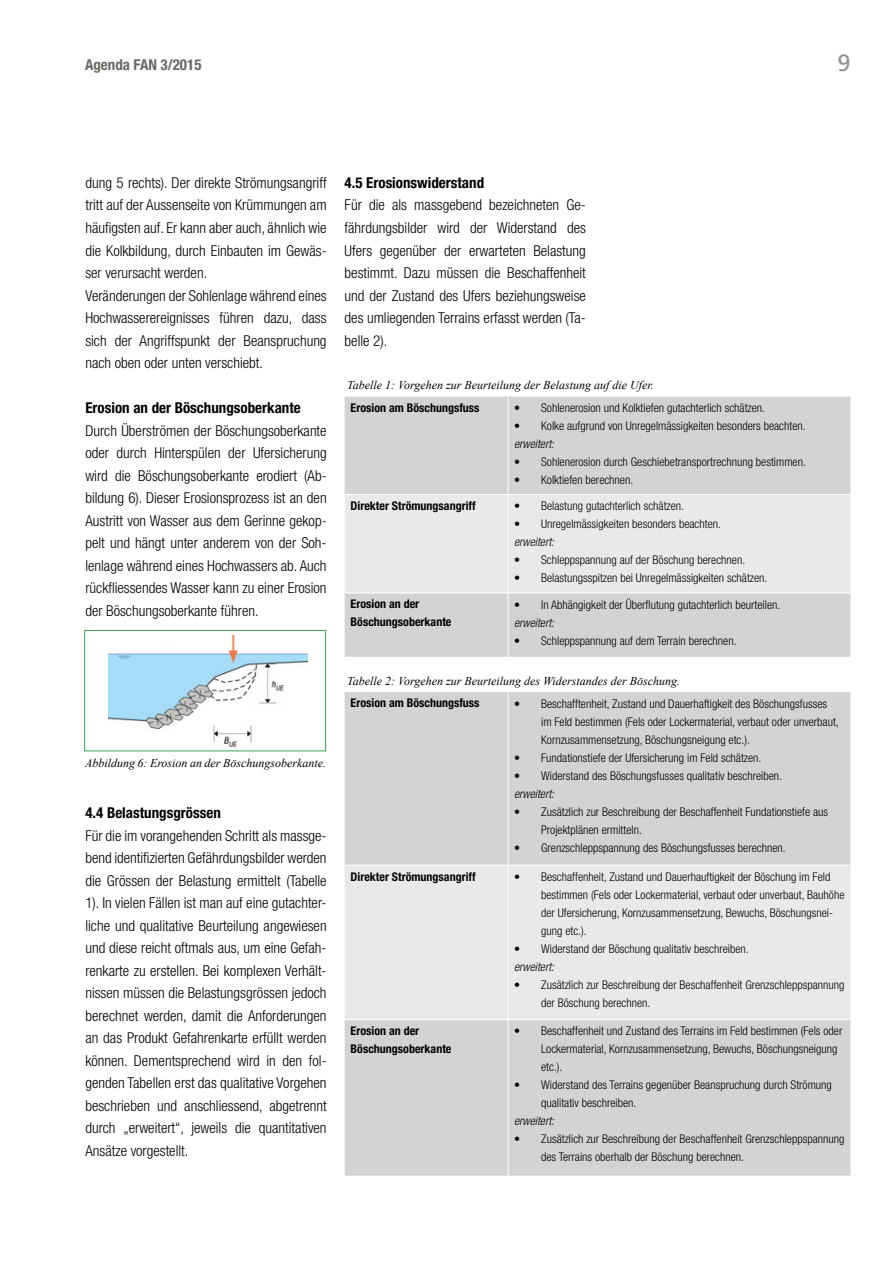
<style>
.page{position:relative;width:893px;height:1263px;background:#fff}
.page>*{position:absolute;margin:0;border:0;box-sizing:border-box;transform-origin:0 0}
.t1{font:23.7px "Frutiger";color:#949290}
.t2{font:300 condensed 15px/22.5px "Helvetica Neue";color:#000;text-align:justify}
.t3{font:700 condensed 15px "Helvetica Neue";color:#000}
.t4{font:700 condensed 15px "Helvetica Neue";color:#6a6864}
.t5{font:300 condensed 12px/18px "Helvetica Neue";color:#000}
.t6{font:italic 12px "Times New Roman";color:#000}
.t7{font:700 condensed 12px/18px "Helvetica Neue";color:#000}
.t8{font:italic 300 condensed 12px "Helvetica Neue";color:#000}
</style>
<div class="page">
<div style="left:345px;top:396px;width:505px;height:261px;background:#d3d3d2"></div>
<div style="left:345px;top:495px;width:505px;height:98px;background:#e9e9e8"></div>
<hr style="left:508px;top:396px;width:1px;height:98px;background:#fff">
<hr style="left:345px;top:494px;width:163px;height:1px;background:#fff">
<hr style="left:508px;top:494px;width:342px;height:1px;background:#fff">
<hr style="left:508px;top:495px;width:1px;height:98px;background:#fff">
<hr style="left:345px;top:593px;width:163px;height:1px;background:#fff">
<hr style="left:508px;top:593px;width:342px;height:1px;background:#fff">
<hr style="left:508px;top:593px;width:1px;height:64px;background:#fff">
<div style="left:345px;top:692px;width:505px;height:483px;background:#d3d3d2"></div>
<div style="left:345px;top:866px;width:505px;height:153px;background:#e9e9e8"></div>
<hr style="left:508px;top:692px;width:1px;height:173px;background:#fff">
<hr style="left:345px;top:865px;width:163px;height:1px;background:#fff">
<hr style="left:508px;top:865px;width:342px;height:1px;background:#fff">
<hr style="left:508px;top:865px;width:1px;height:154px;background:#fff">
<hr style="left:345px;top:1019px;width:163px;height:1px;background:#fff">
<hr style="left:508px;top:1019px;width:342px;height:1px;background:#fff">
<hr style="left:508px;top:1020px;width:1px;height:155px;background:#fff">
<div style="left:84px;top:630px;width:242px;height:121px;border:1px solid #3fa04d"></div>
<img style="left:109px;top:634px;width:199px;height:114px">
<p class="t4" style="left:85px;top:56px;width:118px">Agenda FAN 3/2015</p>
<h1 class="t1" style="left:837px;top:49px;width:15px">9</h1>
<p class="t2" style="left:85px;top:171px;width:243px;text-align:left">dung 5 rechts). Der direkte Strömungsangriff tritt auf der Aussenseite von Krümmungen am häufigsten auf. Er kann aber auch, ähnlich wie die Kolkbildung, durch Einbauten im Gewäs&shy;ser verursacht werden.<br>Veränderungen der Sohlenlage während eines Hochwasserereignisses führen dazu, dass sich der Angriffspunkt der Beanspruchung nach oben oder unten verschiebt.</p>
<p class="t3" style="left:85px;top:399px;width:217px">Erosion an der Böschungsoberkante</p>
<p class="t2" style="left:85px;top:419px;width:243px">Durch Überströmen der Böschungsoberkante oder durch Hinterspülen der Ufersicherung wird die Böschungsoberkante erodiert (Ab&shy;bildung 6). Dieser Erosionsprozess ist an den Austritt von Wasser aus dem Gerinne gekop&shy;pelt und hängt unter anderem von der Soh&shy;lenlage während eines Hochwassers ab. Auch rückfliessendes Wasser kann zu einer Erosion der Böschungsoberkante führen.</p>
<p class="t6" style="left:85px;top:754px;width:242px">Abbildung 6: Erosion an der Böschungsoberkante.</p>
<p class="t3" style="left:85px;top:804px;width:137px">4.4 Belastungsgrössen</p>
<p class="t2" style="left:85px;top:824px;width:243px">Für die im vorangehenden Schritt als massge&shy;bend identifizierten Gefährdungsbilder werden die Grössen der Belastung ermittelt (Tabelle 1). In vielen Fällen ist man auf eine gutachter&shy;liche und qualitative Beurteilung angewiesen und diese reicht oftmals aus, um eine Gefah&shy;renkarte zu erstellen. Bei komplexen Verhält&shy;nissen müssen die Belastungsgrössen jedoch berechnet werden, damit die Anforderungen an das Produkt Gefahrenkarte erfüllt werden können. Dementsprechend wird in den fol&shy;genden Tabellen erst das qualitative Vorgehen beschrieben und anschliessend, abgetrennt durch „erweitert“, jeweils die quantitativen Ansätze vorgestellt.</p>
<p class="t3" style="left:345px;top:174px;width:141px">4.5 Erosionswiderstand</p>
<p class="t2" style="left:345px;top:194px;width:243px">Für die als massgebend bezeichneten Ge&shy;fährdungsbilder wird der Widerstand des Ufers gegenüber der erwarteten Belastung bestimmt. Dazu müssen die Beschaffenheit und der Zustand des Ufers beziehungsweise des umliegenden Terrains erfasst werden (Ta&shy;belle 2).</p>
<p class="t6" style="left:347px;top:377px;width:308px">Tabelle 1: Vorgehen zur Beurteilung der Belastung auf die Ufer.</p>
<p class="t7" style="left:351px;top:398px;width:130px">Erosion am Böschungsfuss</p>
<p class="t5" style="left:514px;top:399px;width:253px">• Sohlenerosion und Kolktiefen gutachterlich schätzen.</p>
<p class="t5" style="left:514px;top:417px;width:293px">• Kolke aufgrund von Unregelmässigkeiten besonders beachten.</p>
<p class="t8" style="left:514px;top:437px;width:44px">erweitert:</p>
<p class="t5" style="left:514px;top:453px;width:293px">• Sohlenerosion durch Geschiebetransportrechnung bestimmen.</p>
<p class="t5" style="left:514px;top:471px;width:121px">• Kolktiefen berechnen.</p>
<p class="t7" style="left:351px;top:496px;width:127px">Direkter Strömungsangriff</p>
<p class="t5" style="left:514px;top:497px;width:172px">• Belastung gutachterlich schätzen.</p>
<p class="t5" style="left:514px;top:515px;width:208px">• Unregelmässigkeiten besonders beachten.</p>
<p class="t8" style="left:514px;top:535px;width:44px">erweitert:</p>
<p class="t5" style="left:514px;top:551px;width:233px">• Schleppspannung auf der Böschung berechnen.</p>
<p class="t5" style="left:514px;top:569px;width:255px">• Belastungsspitzen bei Unregelmässigkeiten schätzen.</p>
<p class="t7" style="left:351px;top:595px;width:102px">Erosion an der<br>Böschungsoberkante</p>
<p class="t5" style="left:514px;top:595px;width:268px">• In Abhängigkeit der Überflutung gutachterlich beurteilen.</p>
<p class="t8" style="left:514px;top:615px;width:44px">erweitert:</p>
<p class="t5" style="left:514px;top:631px;width:224px">• Schleppspannung auf dem Terrain berechnen.</p>
<p class="t6" style="left:347px;top:672px;width:334px">Tabelle 2: Vorgehen zur Beurteilung des Widerstandes der Böschung.</p>
<p class="t7" style="left:351px;top:694px;width:130px">Erosion am Böschungsfuss</p>
<p class="t5" style="left:541px;top:694px;width:299px;text-indent:-27px">• Beschafftenheit, Zustand und Dauerhaftigkeit des Böschungsfusses im Feld bestimmen (Fels oder Lockermaterial, verbaut oder unverbaut,<br>Kornzusammensetzung, Böschungsneigung etc.).</p>
<p class="t5" style="left:514px;top:748px;width:249px">• Fundationstiefe der Ufersicherung im Feld schätzen.</p>
<p class="t5" style="left:514px;top:766px;width:269px">• Widerstand des Böschungsfusses qualitativ beschreiben.</p>
<p class="t8" style="left:514px;top:786px;width:44px">erweitert:</p>
<p class="t5" style="left:541px;top:802px;width:289px;text-indent:-27px">• Zusätzlich zur Beschreibung der Beschaffenheit Fundationstiefe aus<br>Projektplänen ermitteln.</p>
<p class="t5" style="left:514px;top:838px;width:273px">• Grenzschleppspannung des Böschungsfusses berechnen.</p>
<p class="t7" style="left:351px;top:867px;width:127px">Direkter Strömungsangriff</p>
<p class="t5" style="left:541px;top:867px;width:305px;text-indent:-27px">• Beschaffenheit, Zustand und Dauerhauftigkeit der Böschung im Feld bestimmen (Fels oder Lockermaterial, verbaut oder unverbaut, Bauhöhe der Ufersicherung, Kornzusammensetzung, Bewuchs, Böschungsnei&shy;gung etc.).</p>
<p class="t5" style="left:514px;top:939px;width:236px">• Widerstand der Böschung qualitativ beschreiben.</p>
<p class="t8" style="left:514px;top:960px;width:44px">erweitert:</p>
<p class="t5" style="left:541px;top:975px;width:305px;text-indent:-27px">• Zusätzlich zur Beschreibung der Beschaffenheit Grenzschleppspannung der Böschung berechnen.</p>
<p class="t7" style="left:351px;top:1021px;width:102px">Erosion an der<br>Böschungsoberkante</p>
<p class="t5" style="left:541px;top:1022px;width:303px;text-indent:-27px">• Beschaffenheit und Zustand des Terrains im Feld bestimmen (Fels oder<br>Lockermaterial, Kornzusammensetzung, Bewuchs, Böschungsneigung etc.).</p>
<p class="t5" style="left:541px;top:1076px;width:292px;text-indent:-27px">• Widerstand des Terrains gegenüber Beanspruchung durch Strömung qualitativ beschreiben.</p>
<p class="t8" style="left:514px;top:1114px;width:44px">erweitert:</p>
<p class="t5" style="left:541px;top:1130px;width:305px;text-indent:-27px">• Zusätzlich zur Beschreibung der Beschaffenheit Grenzschleppspannung des Terrains oberhalb der Böschung berechnen.</p>
</div>
